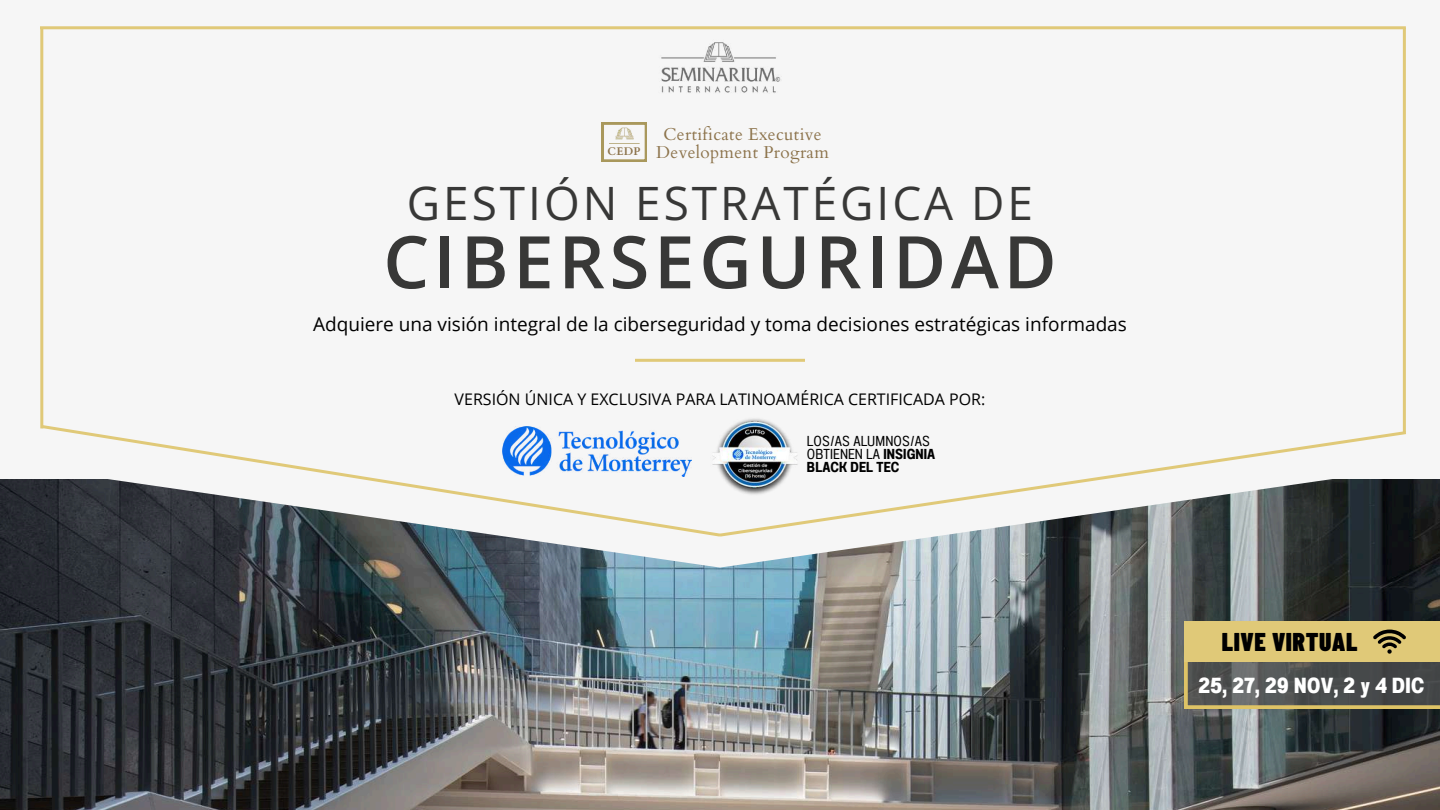
<style>
.page{position:relative;width:1440px;height:810px;background:#f6f6f6}
.page>*{position:absolute;margin:0;border:0;box-sizing:border-box;transform-origin:0 0}
.t1{font:600 72.6px "Open Sans";letter-spacing:.065em;color:#383837}
.t2{font:46px "Open Sans";letter-spacing:.065em;color:#383837}
.t3{font:900 25.7px "Barlow Condensed";letter-spacing:.02em;color:#000}
.t4{font:21.8px "Anantason Extra Bold Wd 62";letter-spacing:.02em;color:#fff}
.t5{font:19px "Open Sans";color:#000}
.t6{font:17.2px/17.1px "Cardo";letter-spacing:.02em;color:#8c734b;text-align:center}
.t7{font:16px "Open Sans";color:#000}
.t8{font:14.4px/13.2px "Anantason Wd 62";letter-spacing:.01em;color:#000}
.t9{font:14.4px "Anantason Bold Wd 62";letter-spacing:.01em;color:#000}
.t10{font:700 11.1px "Cardo";color:#8c734b}
.s1{font-family:"Anantason Bold Wd 62"}
</style>
<div class="page">
<img style="left:0;top:568px;width:1440px;height:242px">
<svg style="left:0;top:479px;width:1440px;height:89px"></svg>
<hr style="left:40px;top:26px;width:1366px;height:3px;background:#e0c978">
<hr style="left:40px;top:28px;width:3px;height:400px;background:#e0c978">
<svg style="left:38px;top:423px;width:679px;height:116px"></svg>
<hr style="left:1403px;top:28px;width:3px;height:405px;background:#e0c978">
<svg style="left:717px;top:429px;width:692px;height:110px"></svg>
<img style="left:661px;top:42px;width:120px;height:51px">
<hr style="left:635px;top:359px;width:170px;height:3px;background:#e0c978">
<svg style="left:602px;top:123px;width:45px;height:39px"></svg>
<img style="left:615px;top:128px;width:18px;height:12px">
<hr style="left:609px;top:143px;width:31px;height:1px;background:#a4945a">
<img style="left:714px;top:418px;width:82px;height:79px">
<img style="left:710px;top:422px;width:89px;height:66px">
<img style="left:503px;top:426px;width:188px;height:50px">
<svg style="left:1185px;top:621px;width:255px;height:87px"></svg>
<p class="t10" style="left:608px;top:144px;width:34px">CEDP</p>
<p class="t6" style="left:656px;top:127px;width:174px">Certificate Executive<br>Development Program</p>
<h2 class="t2" style="left:407px;top:171px;width:628px">GESTIÓN ESTRATÉGICA DE</h2>
<h1 class="t1" style="left:383px;top:211px;width:675px">CIBERSEGURIDAD</h1>
<p class="t5" style="left:313px;top:310px;width:815px">Adquiere una visión integral de la ciberseguridad y toma decisiones estratégicas informadas</p>
<p class="t7" style="left:455px;top:388px;width:532px">VERSIÓN ÚNICA Y EXCLUSIVA PARA LATINOAMÉRICA CERTIFICADA POR:</p>
<p class="t8" style="left:807px;top:434px;width:130px">LOS/AS ALUMNOS/AS<br>OBTIENEN LA <span class="s1">INSIGNIA</span></p>
<p class="t9" style="left:807px;top:459px;width:94px">BLACK DEL TEC</p>
<h3 class="t3" style="left:1222px;top:626px;width:137px">LIVE VIRTUAL</h3>
<p class="t4" style="left:1198px;top:673px;width:227px">25, 27, 29 NOV, 2 y 4 DIC</p>
</div>
